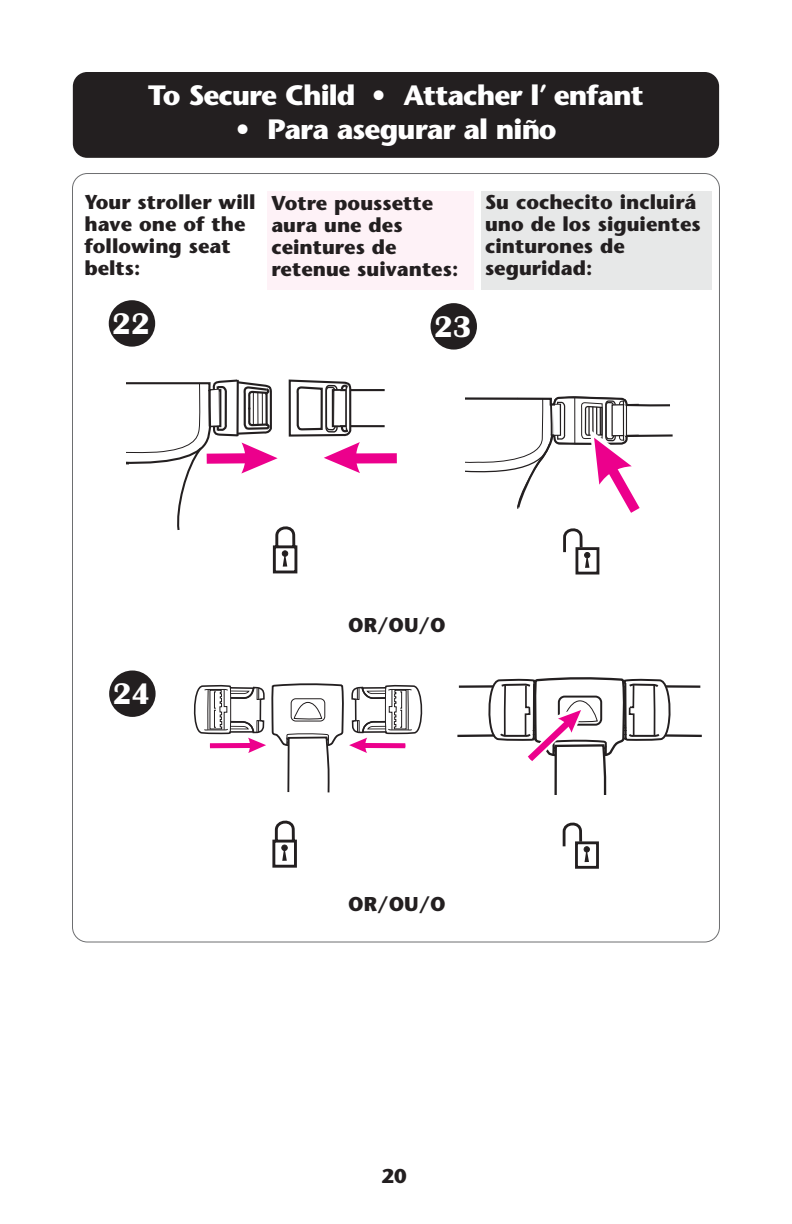
<style>
.page{position:relative;width:792px;height:1224px;background:#fff}
.page>*{position:absolute;margin:0;border:0;box-sizing:border-box;transform-origin:0 0}
.t1{font:700 30.8px "Britannic";color:#fff}
.t2{font:700 28px "Stone Sans";letter-spacing:-.03em;color:#fff}
.t3{font:700 20px/22px "Stone Sans";color:#231f20}
</style>
<div class="page">
<div style="left:73px;top:72px;width:646px;height:86px;background:#231f20;border-radius:14px"></div>
<div style="left:109px;top:300px;width:46px;height:47px;background:#231f20;border-radius:50%"></div>
<div style="left:431px;top:303px;width:46px;height:47px;background:#231f20;border-radius:50%"></div>
<div style="left:481px;top:191px;width:230px;height:99px;background:#e7e8e8"></div>
<div style="left:267px;top:191px;width:207px;height:99px;background:#fef2f7"></div>
<div style="left:346px;top:453px;width:51px;height:11px;background:#ec008c"></div>
<div style="left:332px;top:389px;width:54px;height:38px;border:2px solid #231f20"></div>
<svg style="left:126px;top:379px;width:234px;height:195px"></svg>
<div style="left:576px;top:547px;width:23px;height:28px;border:3px solid #231f20"></div>
<svg style="left:466px;top:396px;width:207px;height:172px"></svg>
<div style="left:109px;top:671px;width:47px;height:46px;background:#231f20;border-radius:50%"></div>
<svg style="left:193px;top:683px;width:230px;height:110px"></svg>
<hr style="left:666px;top:685px;width:34px;height:3px;background:#231f20">
<hr style="left:665px;top:734px;width:37px;height:3px;background:#231f20">
<hr style="left:459px;top:685px;width:34px;height:3px;background:#231f20">
<hr style="left:457px;top:734px;width:37px;height:3px;background:#231f20">
<svg style="left:484px;top:677px;width:191px;height:118px"></svg>
<svg style="left:272px;top:820px;width:25px;height:48px"></svg>
<div style="left:575px;top:841px;width:24px;height:28px;border:3px solid #231f20"></div>
<svg style="left:562px;top:822px;width:28px;height:40px"></svg>
<h2 class="t2" style="left:148px;top:84px;width:497px">To Secure Child • Attacher l’ enfant</h2>
<h2 class="t2" style="left:235px;top:118px;width:323px">• Para asegurar al niño</h2>
<p class="t3" style="left:84px;top:194px;width:173px">Your stroller will have one of the following seat belts:</p>
<p class="t3" style="left:271px;top:194px;width:188px">Votre poussette aura une des ceintures de retenue suivantes:</p>
<h1 class="t1" style="left:112px;top:305px;width:39px">22</h1>
<h1 class="t1" style="left:434px;top:308px;width:39px">23</h1>
<p class="t3" style="left:485px;top:194px;width:217px">Su cochecito incluirá uno de los siguientes cinturones de seguridad:</p>
<h1 class="t1" style="left:113px;top:675px;width:39px">24</h1>
<p class="t3" style="left:348px;top:616px;width:99px">OR/OU/O</p>
<p class="t3" style="left:348px;top:895px;width:99px">OR/OU/O</p>
<p class="t3" style="left:381px;top:1167px;width:27px">20</p>
</div>
